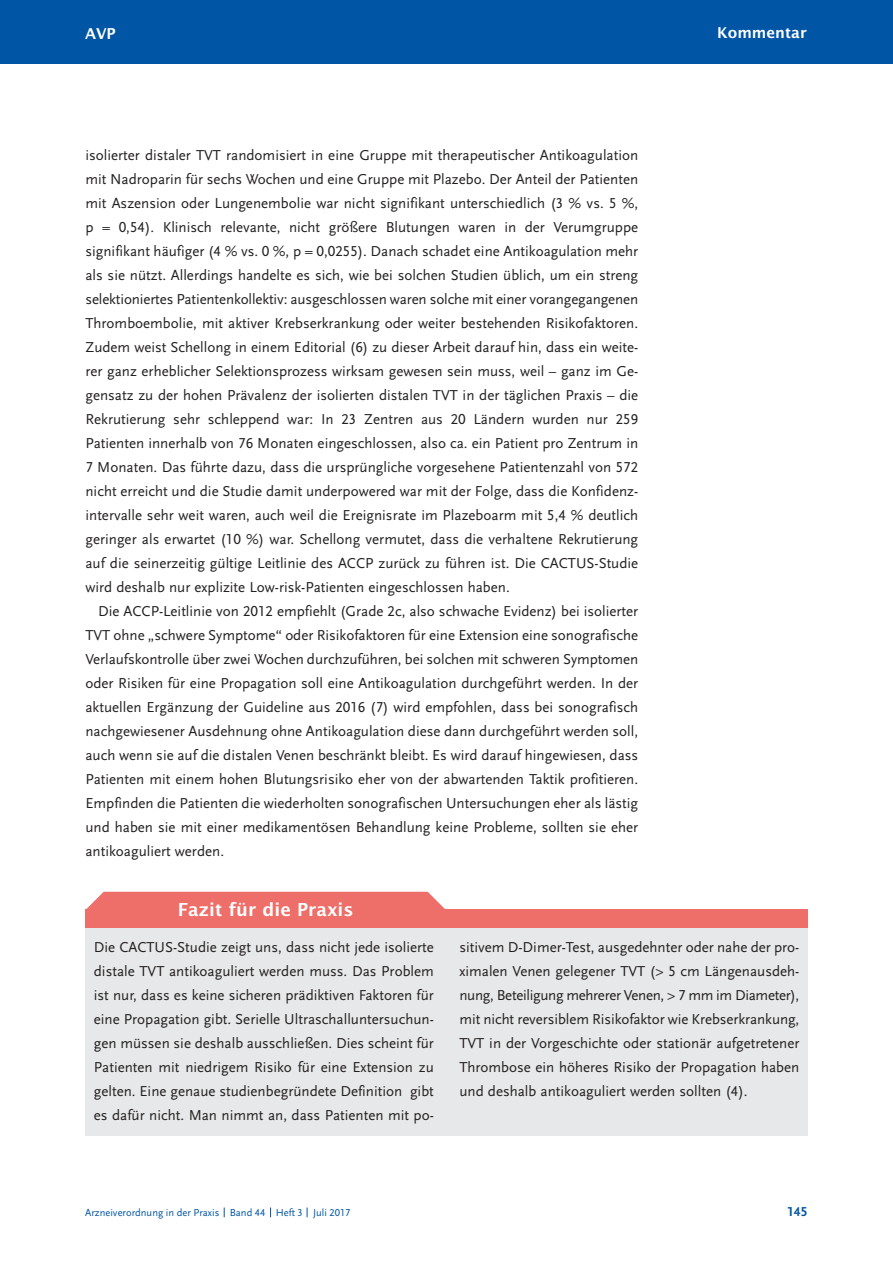
<style>
.page{position:relative;width:893px;height:1263px;background:#fff}
.page>*{position:absolute;margin:0;border:0;box-sizing:border-box;transform-origin:0 0}
.t1{font:600 18px "Lucida Sans";color:#fff}
.t2{font:15px/24px "Scala Sans LF";color:#231f20;text-align:justify}
.t3{font:600 15px "Lucida Sans";color:#fff}
.t4{font:700 13.5px "Scala Sans LF";color:#0155a5}
.t5{font:10.5px "Scala Sans LF";color:#0155a5}
</style>
<div class="page">
<div style="left:0;top:0;width:892px;height:64px;background:#0155a5"></div>
<div style="left:85px;top:910px;width:723px;height:18px;background:#ee6e69"></div>
<div style="left:86px;top:928px;width:722px;height:207px;background:#e7e8e9"></div>
<div style="left:86px;top:892px;width:360px;height:18px;background:#ee6e69"></div>
<p class="t3" style="left:85px;top:25px;width:32px">AVP</p>
<p class="t3" style="left:717px;top:24px;width:91px">Kommentar</p>
<p class="t2" style="left:85px;top:143px;width:554px">isolierter distaler tVt randomisiert in eine gruppe mit therapeutischer antikoagulation mit nadroparin für sechs Wochen und eine gruppe mit Plazebo. der anteil der Patienten mit aszension oder lungenembolie war nicht signifikant unterschiedlich (3 % vs. 5 %, p = 0,54). klinisch relevante, nicht größere blutungen waren in der Verumgruppe signifikant häufiger (4 % vs. 0 %, p = 0,0255). danach schadet eine antikoagulation mehr als sie nützt. allerdings handelte es sich, wie bei solchen studien üblich, um ein streng selektioniertes Patientenkollektiv: ausgeschlossen waren solche mit einer vorangegangenen thromboembolie, mit aktiver krebserkrankung oder weiter bestehenden risikofaktoren. zudem weist schellong in einem Editorial (6) zu dieser arbeit darauf hin, dass ein weite&shy;rer ganz erheblicher selektionsprozess wirksam gewesen sein muss, weil – ganz im ge&shy;gensatz zu der hohen Prävalenz der isolierten distalen tVt in der täglichen Praxis – die rekrutierung sehr schleppend war: in 23 zentren aus 20 ländern wurden nur 259<br>Patienten innerhalb von 76 Monaten eingeschlossen, also ca. ein Patient pro zentrum in 7 Monaten. das führte dazu, dass die ursprüngliche vorgesehene Patientenzahl von 572 nicht erreicht und die studie damit underpowered war mit der folge, dass die konfidenz&shy;intervalle sehr weit waren, auch weil die Ereignisrate im Plazeboarm mit 5,4 % deutlich geringer als erwartet (10 %) war. schellong vermutet, dass die verhaltene rekrutierung auf die seinerzeitig gültige leitlinie des accP zurück zu führen ist. die cactUs-studie wird deshalb nur explizite low-risk-Patienten eingeschlossen haben.</p>
<p class="t2" style="left:85px;top:599px;width:554px;text-indent:13px">die accP-leitlinie von 2012 empfiehlt (grade 2c, also schwache Evidenz) bei isolierter tVt ohne „schwere symptome“ oder risikofaktoren für eine Extension eine sonografische Verlaufskontrolle über zwei Wochen durchzuführen, bei solchen mit schweren symptomen oder risiken für eine Propagation soll eine antikoagulation durchgeführt werden. in der aktuellen Ergänzung der guideline aus 2016 (7) wird empfohlen, dass bei sonografisch nachgewiesener ausdehnung ohne antikoagulation diese dann durchgeführt werden soll, auch wenn sie auf die distalen Venen beschränkt bleibt. Es wird darauf hingewiesen, dass Patienten mit einem hohen blutungsrisiko eher von der abwartenden taktik profitieren.<br>Empfinden die Patienten die wiederholten sonografischen Untersuchungen eher als lästig und haben sie mit einer medikamentösen behandlung keine Probleme, sollten sie eher antikoaguliert werden.</p>
<p class="t1" style="left:178px;top:899px;width:177px">Fazit für die Praxis</p>
<p class="t2" style="left:94px;top:935px;width:341px">die cactUs-studie zeigt uns, dass nicht jede isolierte distale tVt antikoaguliert werden muss. das Problem ist nur, dass es keine sicheren prädiktiven faktoren für eine Propagation gibt. serielle Ultraschalluntersuchun&shy;gen müssen sie deshalb ausschließen. dies scheint für Patienten mit niedrigem risiko für eine Extension zu gelten. Eine genaue studienbegründete definition gibt es dafür nicht. Man nimmt an, dass Patienten mit po-</p>
<p class="t2" style="left:459px;top:935px;width:341px">sitivem d-dimer-test, ausgedehnter oder nahe der pro&shy;ximalen Venen gelegener tVt (&gt; 5 cm längenausdeh&shy;nung, beteiligung mehrerer Venen, &gt; 7 mm im diameter), mit nicht reversiblem risikofaktor wie krebserkrankung, tVt in der Vorgeschichte oder stationär aufgetretener thrombose ein höheres risiko der Propagation haben und deshalb antikoaguliert werden sollten (4).</p>
<p class="t5" style="left:85px;top:1207px;width:267px">arzneiverordnung in der Praxis band 44 heft 3 Juli 2017</p>
<p class="t4" style="left:787px;top:1204px;width:22px">145</p>
</div>
